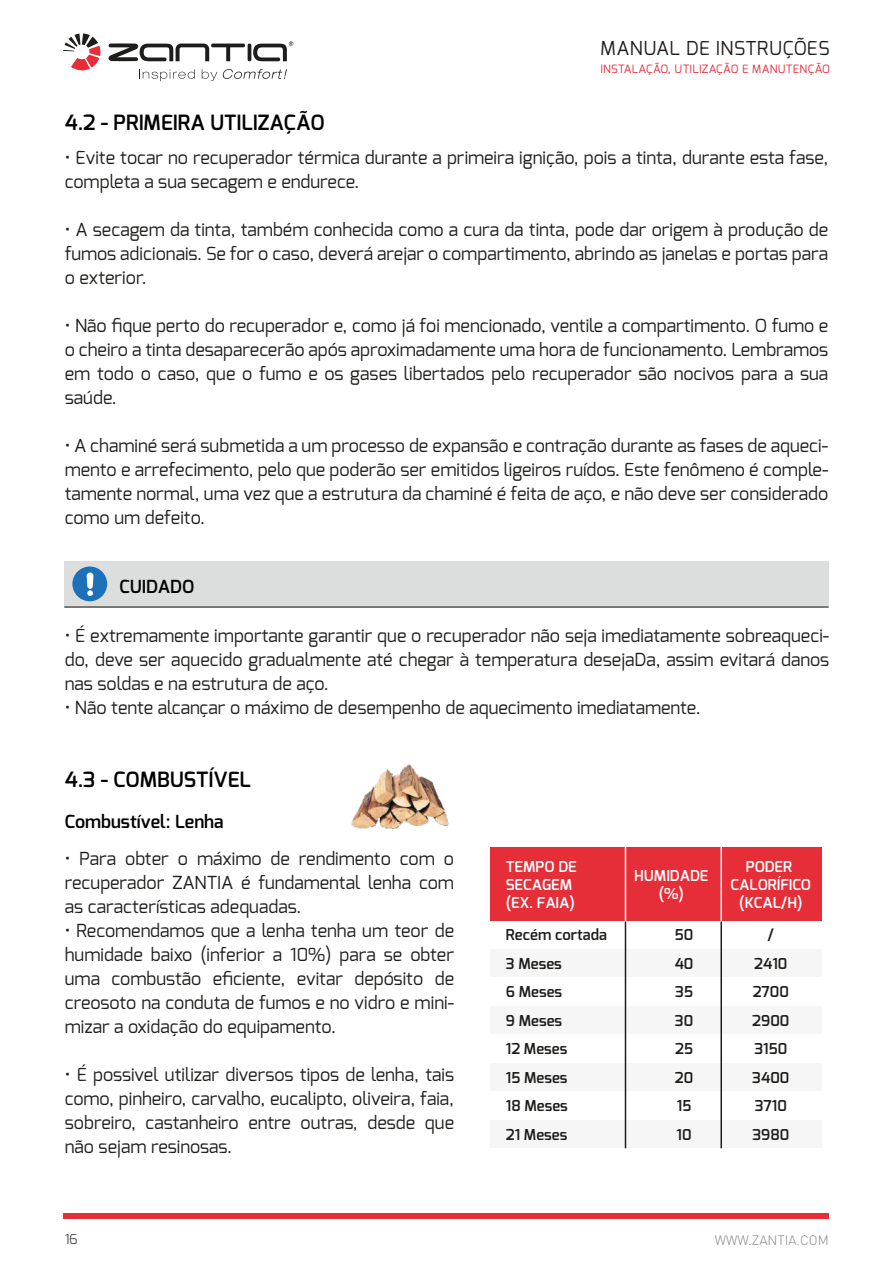
<style>
.page{position:relative;width:893px;height:1263px;background:#fff}
.page>*{position:absolute;margin:0;border:0;box-sizing:border-box;transform-origin:0 0}
.t1{font:600 21px "Exo";color:#000101}
.t2{font:19.2px "Exo";letter-spacing:.03em;color:#1d1d1b}
.t3{font:18px/24px "Exo";color:#1d1d1b;text-align:justify}
.t4{font:600 18px "Exo";color:#000101}
.t5{font:600 15px "Exo";color:#1d1d1b}
.t6{font:600 15px/18px "Exo";color:#fff;text-align:center}
.t7{font:300 13.5px "DIN";color:#878787}
.t8{font:300 13.5px "Exo";color:#1d1d1b}
.t9{font:11.4px "Exo";letter-spacing:.03em;color:#e62e39}
</style>
<div class="page">
<div style="left:64px;top:561px;width:765px;height:46px;background:#dcdddd"></div>
<hr style="left:64px;top:606px;width:765px;height:2px;background:#5b5858">
<div style="left:72px;top:566px;width:35px;height:35px;background:#1d71b8;border-radius:50%"></div>
<svg style="left:87px;top:572px;width:6px;height:24px"></svg>
<img style="left:351px;top:764px;width:98px;height:65px">
<div style="left:490px;top:847px;width:331px;height:74px;background:#e62e39"></div>
<div style="left:490px;top:949px;width:331px;height:28px;background:#f6f6f6"></div>
<div style="left:490px;top:1006px;width:331px;height:28px;background:#f6f6f6"></div>
<div style="left:490px;top:1063px;width:331px;height:28px;background:#f6f6f6"></div>
<div style="left:490px;top:1120px;width:331px;height:28px;background:#f6f6f6"></div>
<hr style="left:625px;top:921px;width:1px;height:227px;background:#1d1d1b">
<hr style="left:720px;top:921px;width:2px;height:227px;background:#1d1d1b">
<hr style="left:625px;top:846px;width:1px;height:75px;background:#fff">
<hr style="left:720px;top:846px;width:2px;height:75px;background:#fff">
<div style="left:64px;top:1214px;width:765px;height:5px;background:#e62e39"></div>
<svg style="left:142px;top:69px;width:53px;height:12px"></svg>
<svg style="left:202px;top:69px;width:15px;height:12px"></svg>
<svg style="left:223px;top:69px;width:64px;height:10px"></svg>
<svg style="left:253px;top:41px;width:40px;height:20px"></svg>
<hr style="left:248px;top:44px;width:3px;height:17px;background:#1d1d1b;border-radius:2px">
<hr style="left:211px;top:44px;width:34px;height:3px;background:#1d1d1b;border-radius:2px">
<svg style="left:63px;top:34px;width:38px;height:37px"></svg>
<svg style="left:108px;top:43px;width:101px;height:18px"></svg>
<p class="t2" style="left:600px;top:36px;width:231px">MANUAL DE INSTRUÇÕES</p>
<p class="t9" style="left:600px;top:62px;width:231px">INSTALAÇÃO, UTILIZAÇÃO E MANUTENÇÃO</p>
<p class="t1" style="left:65px;top:109px;width:261px">4.2 - PRIMEIRA UTILIZAÇÃO</p>
<p class="t3" style="left:65px;top:146px;width:765px">• Evite tocar no recuperador térmica durante a primeira ignição, pois a tinta, durante esta fase, completa a sua secagem e endurece.</p>
<p class="t3" style="left:65px;top:218px;width:765px">• A secagem da tinta, também conhecida como a cura da tinta, pode dar origem à produção de fumos adicionais. Se for o caso, deverá arejar o compartimento, abrindo as janelas e portas para o exterior.</p>
<p class="t3" style="left:65px;top:314px;width:765px">• Não fique perto do recuperador e, como já foi mencionado, ventile a compartimento. O fumo e o cheiro a tinta desaparecerão após aproximadamente uma hora de funcionamento. Lembramos em todo o caso, que o fumo e os gases libertados pelo recuperador são nocivos para a sua saúde.</p>
<p class="t3" style="left:65px;top:434px;width:765px">• A chaminé será submetida a um processo de expansão e contração durante as fases de aqueci&shy;mento e arrefecimento, pelo que poderão ser emitidos ligeiros ruídos. Este fenômeno é comple&shy;tamente normal, uma vez que a estrutura da chaminé é feita de aço, e não deve ser considerado como um defeito.</p>
<p class="t4" style="left:119px;top:575px;width:76px">CUIDADO</p>
<p class="t3" style="left:65px;top:623px;width:766px">• É extremamente importante garantir que o recuperador não seja imediatamente sobreaqueci&shy;do, deve ser aquecido gradualmente até chegar à temperatura desejaDa, assim evitará danos nas soldas e na estrutura de aço.</p>
<p class="t3" style="left:65px;top:695px;width:637px">• Não tente alcançar o máximo de desempenho de aquecimento imediatamente.</p>
<p class="t1" style="left:65px;top:766px;width:188px">4.3 - COMBUSTÍVEL</p>
<p class="t4" style="left:65px;top:809px;width:160px">Combustível: Lenha</p>
<p class="t3" style="left:65px;top:846px;width:391px">• Para obter o máximo de rendimento com o recuperador ZANTIA é fundamental lenha com as características adequadas.</p>
<p class="t3" style="left:65px;top:918px;width:391px">• Recomendamos que a lenha tenha um teor de humidade baixo (inferior a 10%) para se obter uma combustão eficiente, evitar depósito de creosoto na conduta de fumos e no vidro e mini&shy;mizar a oxidação do equipamento.</p>
<p class="t3" style="left:65px;top:1062px;width:391px">• É possivel utilizar diversos tipos de lenha, tais como, pinheiro, carvalho, eucalipto, oliveira, faia, sobreiro, castanheiro entre outras, desde que não sejam resinosas.</p>
<p class="t6" style="left:506px;top:858px;width:72px;text-align:left">TEMPO DE<br>SECAGEM (EX. FAIA)</p>
<p class="t6" style="left:634px;top:867px;width:76px">HUMIDADE (%)</p>
<p class="t6" style="left:731px;top:858px;width:82px">PODER<br>CALORÍFICO (KCAL/H)</p>
<p class="t5" style="left:506px;top:925px;width:102px">Recém cortada</p>
<p class="t5" style="left:675px;top:925px;width:20px">50</p>
<p class="t5" style="left:768px;top:925px;width:8px">/</p>
<p class="t5" style="left:506px;top:954px;width:57px">3 Meses</p>
<p class="t5" style="left:675px;top:954px;width:20px">40</p>
<p class="t5" style="left:754px;top:954px;width:35px">2410</p>
<p class="t5" style="left:506px;top:982px;width:58px">6 Meses</p>
<p class="t5" style="left:675px;top:982px;width:19px">35</p>
<p class="t5" style="left:753px;top:982px;width:38px">2700</p>
<p class="t5" style="left:506px;top:1011px;width:58px">9 Meses</p>
<p class="t5" style="left:675px;top:1011px;width:20px">30</p>
<p class="t5" style="left:752px;top:1011px;width:39px">2900</p>
<p class="t5" style="left:506px;top:1039px;width:63px">12 Meses</p>
<p class="t5" style="left:675px;top:1039px;width:19px">25</p>
<p class="t5" style="left:754px;top:1039px;width:34px">3150</p>
<p class="t5" style="left:506px;top:1068px;width:63px">15 Meses</p>
<p class="t5" style="left:675px;top:1068px;width:20px">20</p>
<p class="t5" style="left:752px;top:1068px;width:39px">3400</p>
<p class="t5" style="left:506px;top:1096px;width:64px">18 Meses</p>
<p class="t5" style="left:677px;top:1096px;width:16px">15</p>
<p class="t5" style="left:755px;top:1096px;width:34px">3710</p>
<p class="t5" style="left:506px;top:1125px;width:63px">21 Meses</p>
<p class="t5" style="left:677px;top:1125px;width:17px">10</p>
<p class="t5" style="left:752px;top:1125px;width:38px">3980</p>
<p class="t8" style="left:65px;top:1230px;width:14px">16</p>
<p class="t7" style="left:715px;top:1232px;width:115px">WWW.ZANTIA.COM</p>
</div>
